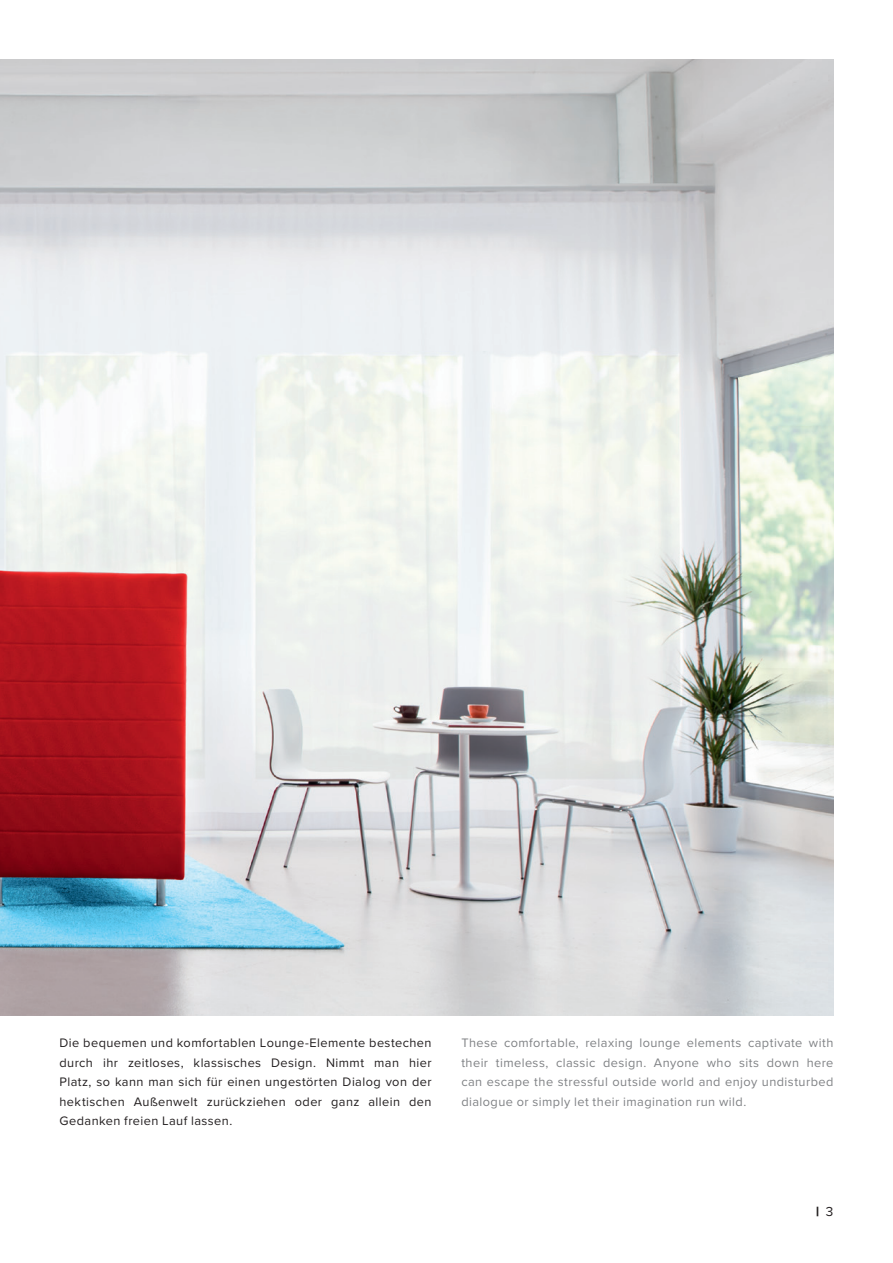
<style>
.page{position:relative;width:893px;height:1263px;background:#fff}
.page>*{position:absolute;margin:0;border:0;box-sizing:border-box;transform-origin:0 0}
.t1{font:900 13.5px "Proxima Nova";color:#231f20}
.t2{font:12.75px/19.5px "Proxima Nova";letter-spacing:.035em;color:#231f20;text-align:justify}
.t3{font:12.75px/19.5px "Proxima Nova";letter-spacing:.035em;color:#808285;text-align:justify}
.s1{font-weight:400}
</style>
<div class="page">
<img style="left:0;top:60px;width:833px;height:955px">
<p class="t2" style="left:60px;top:1033px;width:374px">Die bequemen und komfortablen Lounge-Elemente bestechen durch ihr zeitloses, klassisches Design. Nimmt man hier Platz, so kann man sich für einen ungestörten Dialog von der hektischen Außenwelt zurückziehen oder ganz allein den Gedanken freien Lauf lassen.</p>
<p class="t3" style="left:461px;top:1033px;width:374px">These comfortable, relaxing lounge elements captivate with their timeless, classic design. Anyone who sits down here can escape the stressful outside world and enjoy undisturbed dialogue or simply let their imagination run wild.</p>
<p class="t1" style="left:816px;top:1201px;width:19px">| <span class="s1">3</span></p>
</div>
